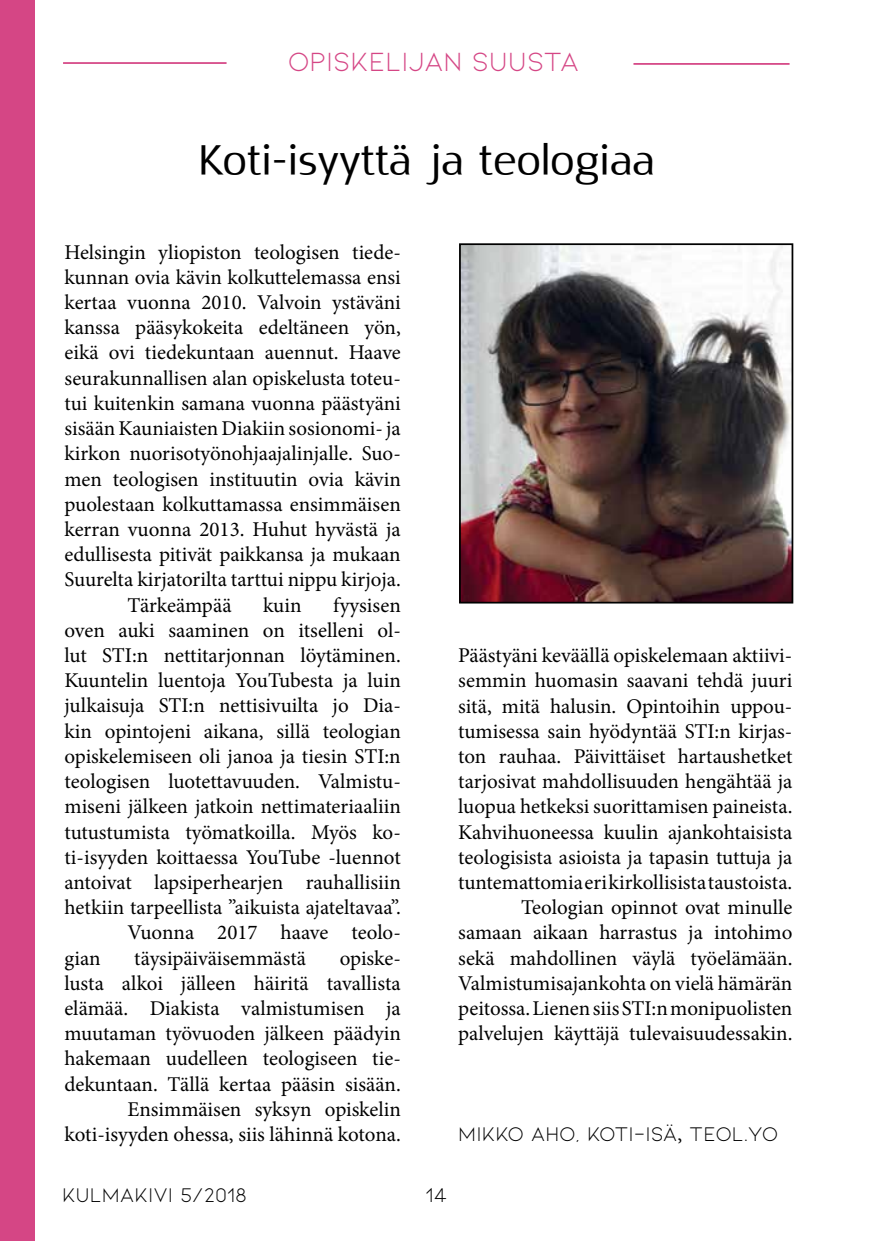
<style>
.page{position:relative;width:874px;height:1241px;background:#fff}
.page>*{position:absolute;margin:0;border:0;box-sizing:border-box;transform-origin:0 0}
.t1{font:42px "Rabelo";color:#000}
.t2{font:28px "Kiona";color:#d54685}
.t3{font:21px/25.2px "Minion Pro";color:#000;text-align:right}
.t4{font:21px "Kiona";color:#000}
.s1{font-family:"Minion Pro"}
</style>
<div class="page">
<hr style="left:63px;top:62px;width:163px;height:2px;background:#d54685">
<hr style="left:633px;top:63px;width:156px;height:2px;background:#d54685">
<div style="left:0;top:0;width:35px;height:1240px;background:#d54685"></div>
<img style="left:462px;top:246px;width:327px;height:354px">
<div style="left:459px;top:243px;width:333px;height:360px;border:2px solid #000"></div>
<h2 class="t2" style="left:288px;top:46px;width:292px">OPISKELIJAN SUUSTA</h2>
<h1 class="t1" style="left:199px;top:136px;width:457px">Koti-isyyttä ja teologiaa</h1>
<p class="t3" style="left:64px;top:239px;width:338px">Helsingin yliopiston teologisen tiede-</p>
<p class="t3" style="left:64px;top:264px;width:338px">kunnan ovia kävin kolkuttelemassa ensi</p>
<p class="t3" style="left:64px;top:290px;width:338px">kertaa vuonna 2010. Valvoin ystäväni</p>
<p class="t3" style="left:64px;top:315px;width:338px">kanssa pääsykokeita edeltäneen yön,</p>
<p class="t3" style="left:64px;top:340px;width:338px">eikä ovi tiedekuntaan auennut. Haave</p>
<p class="t3" style="left:64px;top:365px;width:338px">seurakunnallisen alan opiskelusta toteu-</p>
<p class="t3" style="left:64px;top:390px;width:338px">tui kuitenkin samana vuonna päästyäni</p>
<p class="t3" style="left:64px;top:416px;width:338px">sisään Kauniaisten Diakiin sosionomi- ja</p>
<p class="t3" style="left:64px;top:441px;width:338px">kirkon nuorisotyönohjaajalinjalle. Suo-</p>
<p class="t3" style="left:64px;top:466px;width:338px">men teologisen instituutin ovia kävin</p>
<p class="t3" style="left:64px;top:491px;width:338px">puolestaan kolkuttamassa ensimmäisen</p>
<p class="t3" style="left:64px;top:516px;width:338px">kerran vuonna 2013. Huhut hyvästä ja</p>
<p class="t3" style="left:64px;top:542px;width:337px">edullisesta pitivät paikkansa ja mukaan</p>
<p class="t3" style="left:64px;top:567px;width:338px">Suurelta kirjatorilta tarttui nippu kirjoja.</p>
<p class="t3" style="left:127px;top:592px;width:105px">Tärkeämpää</p>
<p class="t3" style="left:263px;top:592px;width:40px">kuin</p>
<p class="t3" style="left:333px;top:592px;width:69px">fyysisen</p>
<p class="t3" style="left:64px;top:617px;width:338px">oven auki saaminen on itselleni ol-</p>
<p class="t3" style="left:64px;top:642px;width:338px">lut STI:n nettitarjonnan löytäminen.</p>
<p class="t3" style="left:64px;top:668px;width:338px">Kuuntelin luentoja YouTubesta ja luin</p>
<p class="t3" style="left:64px;top:693px;width:338px">julkaisuja STI:n nettisivuilta jo Dia-</p>
<p class="t3" style="left:64px;top:718px;width:338px">kin opintojeni aikana, sillä teologian</p>
<p class="t3" style="left:64px;top:743px;width:337px">opiskelemiseen oli janoa ja tiesin STI:n</p>
<p class="t3" style="left:64px;top:768px;width:338px">teologisen luotettavuuden. Valmistu-</p>
<p class="t3" style="left:64px;top:794px;width:338px">miseni jälkeen jatkoin nettimateriaaliin</p>
<p class="t3" style="left:64px;top:819px;width:338px">tutustumista työmatkoilla. Myös ko-</p>
<p class="t3" style="left:64px;top:844px;width:338px">ti-isyyden koittaessa YouTube -luennot</p>
<p class="t3" style="left:64px;top:869px;width:338px">antoivat lapsiperhearjen rauhallisiin</p>
<p class="t3" style="left:64px;top:894px;width:338px">hetkiin tarpeellista ”aikuista ajateltavaa”.</p>
<p class="t3" style="left:127px;top:920px;width:275px">Vuonna 2017 haave teolo-</p>
<p class="t3" style="left:64px;top:945px;width:38px">gian</p>
<p class="t3" style="left:134px;top:945px;width:173px">täysipäiväisemmästä</p>
<p class="t3" style="left:64px;top:945px;width:338px">opiske-<br>lusta alkoi jälleen häiritä tavallista elämää. Diakista valmistumisen ja muutaman työvuoden jälkeen päädyin hakemaan uudelleen teologiseen tie&shy;dekuntaan. Tällä kertaa pääsin sisään.<br>Ensimmäisen syksyn opiskelin koti-isyyden ohessa, siis lähinnä kotona.</p>
<p class="t3" style="left:458px;top:642px;width:335px">Päästyäni keväällä opiskelemaan aktiivi&shy;semmin huomasin saavani tehdä juuri sitä, mitä halusin. Opintoihin uppou&shy;tumisessa sain hyödyntää STI:n kirjas&shy;ton rauhaa. Päivittäiset hartaushetket tarjosivat mahdollisuuden hengähtää ja luopua hetkeksi suorittamisen paineista.<br>Kahvihuoneessa kuulin ajankohtaisista teologisista asioista ja tapasin tuttuja ja tuntemattomia eri kirkollisista taustoista.<br>Teologian opinnot ovat minulle samaan aikaan harrastus ja intohimo sekä mahdollinen väylä työelämään.<br>Valmistumisajankohta on vielä hämärän peitossa. Lienen siis STI:n monipuolisten palvelujen käyttäjä tulevaisuudessakin.</p>
<p class="t4" style="left:458px;top:1122px;width:321px">MIKKO AHO, KOTI-ISÄ<span class="s1">,</span> TEOL.YO</p>
<p class="t4" style="left:62px;top:1183px;width:186px">KULMAKIVI 5/2018</p>
<p class="t4" style="left:425px;top:1183px;width:23px">14</p>
</div>
